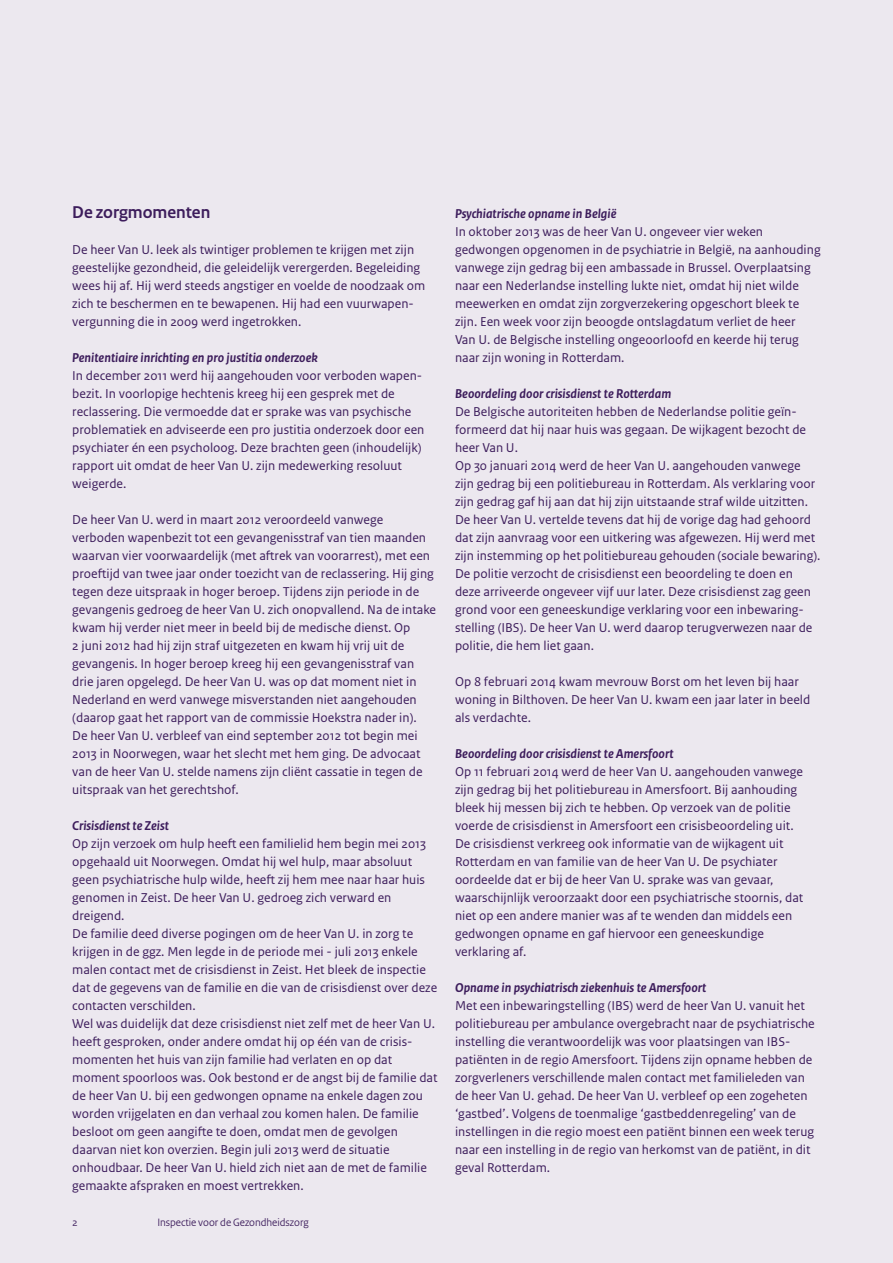
<style>
.page{position:relative;width:893px;height:1263px;background:#ece8ef}
.page>*{position:absolute;margin:0;border:0;box-sizing:border-box;transform-origin:0 0}
._04_RO_Paragraafkop{font:700 18px "Rijksoverheid Sans Heading";color:#3d1d5c}
._04_RO_Paragraafkop-2{font:13.5px/18px "Rijksoverheid Sans Text";color:#3d1d5c}
._04_RO_Paragraafkop-3{font:italic 700 13.5px "Rijksoverheid Sans Text";color:#3d1d5c}
._04_RO_Paragraafkop-4{font:11.25px "Rijksoverheid Sans";color:#3d1d5c}
</style>
<div class="page">
<p class="_04_RO_Paragraafkop" style="left:72px;top:202px;width:140px">De zorgmomenten</p>
<p class="_04_RO_Paragraafkop-2" style="left:72px;top:241px;width:355px">De heer Van U. leek als twintiger problemen te krijgen met zijn geestelijke gezondheid, die geleidelijk verergerden. Begeleiding wees hij af. Hij werd steeds angstiger en voelde de noodzaak om zich te beschermen en te bewapenen. Hij had een vuurwapen&shy;vergunning die in 2009 werd ingetrokken.</p>
<p class="_04_RO_Paragraafkop-3" style="left:72px;top:350px;width:247px">Penitentiaire inrichting en pro justitia onderzoek</p>
<p class="_04_RO_Paragraafkop-2" style="left:72px;top:367px;width:354px">In december 2011 werd hij aangehouden voor verboden wapen&shy;bezit. In voorlopige hechtenis kreeg hij een gesprek met de reclassering. Die vermoedde dat er sprake was van psychische problematiek en adviseerde een pro justitia onderzoek door een psychiater én een psycholoog. Deze brachten geen (inhoudelijk) rapport uit omdat de heer Van U. zijn medewerking resoluut weigerde.</p>
<p class="_04_RO_Paragraafkop-2" style="left:72px;top:511px;width:365px">De heer Van U. werd in maart 2012 veroordeeld vanwege verboden wapenbezit tot een gevangenisstraf van tien maanden waarvan vier voorwaardelijk (met aftrek van voorarrest), met een proeftijd van twee jaar onder toezicht van de reclassering. Hij ging tegen deze uitspraak in hoger beroep. Tijdens zijn periode in de gevangenis gedroeg de heer Van U. zich onopvallend. Na de intake kwam hij verder niet meer in beeld bij de medische dienst. Op</p>
<p class="_04_RO_Paragraafkop-2" style="left:72px;top:637px;width:346px">2 juni 2012 had hij zijn straf uitgezeten en kwam hij vrij uit de gevangenis. In hoger beroep kreeg hij een gevangenisstraf van drie jaren opgelegd. De heer Van U. was op dat moment niet in Nederland en werd vanwege misverstanden niet aangehouden (daarop gaat het rapport van de commissie Hoekstra nader in).</p>
<p class="_04_RO_Paragraafkop-2" style="left:72px;top:727px;width:352px">De heer Van U. verbleef van eind september 2012 tot begin mei 2013 in Noorwegen, waar het slecht met hem ging. De advocaat van de heer Van U. stelde namens zijn cliënt cassatie in tegen de uitspraak van het gerechtshof.</p>
<p class="_04_RO_Paragraafkop-3" style="left:72px;top:818px;width:98px">Crisisdienst te Zeist</p>
<p class="_04_RO_Paragraafkop-2" style="left:72px;top:835px;width:355px">Op zijn verzoek om hulp heeft een familielid hem begin mei 2013 opgehaald uit Noorwegen. Omdat hij wel hulp, maar absoluut geen psychiatrische hulp wilde, heeft zij hem mee naar haar huis genomen in Zeist. De heer Van U. gedroeg zich verward en dreigend.</p>
<p class="_04_RO_Paragraafkop-2" style="left:72px;top:925px;width:366px">De familie deed diverse pogingen om de heer Van U. in zorg te krijgen in de ggz. Men legde in de periode mei - juli 2013 enkele malen contact met de crisisdienst in Zeist. Het bleek de inspectie dat de gegevens van de familie en die van de crisisdienst over deze contacten verschilden.</p>
<p class="_04_RO_Paragraafkop-2" style="left:72px;top:1015px;width:367px">Wel was duidelijk dat deze crisisdienst niet zelf met de heer Van U. heeft gesproken, onder andere omdat hij op één van de crisis&shy;momenten het huis van zijn familie had verlaten en op dat moment spoorloos was. Ook bestond er de angst bij de familie dat de heer Van U. bij een gedwongen opname na enkele dagen zou worden vrijgelaten en dan verhaal zou komen halen. De familie besloot om geen aangifte te doen, omdat men de gevolgen daarvan niet kon overzien. Begin juli 2013 werd de situatie onhoudbaar. De heer Van U. hield zich niet aan de met de familie gemaakte afspraken en moest vertrekken.</p>
<p class="_04_RO_Paragraafkop-4" style="left:72px;top:1216px;width:7px">2</p>
<p class="_04_RO_Paragraafkop-4" style="left:157px;top:1216px;width:153px">Inspectie voor de Gezondheidszorg</p>
<p class="_04_RO_Paragraafkop-3" style="left:455px;top:206px;width:163px">Psychiatrische opname in België</p>
<p class="_04_RO_Paragraafkop-2" style="left:455px;top:223px;width:367px">In oktober 2013 was de heer Van U. ongeveer vier weken gedwongen opgenomen in de psychiatrie in België, na aanhouding vanwege zijn gedrag bij een ambassade in Brussel. Overplaatsing naar een Nederlandse instelling lukte niet, omdat hij niet wilde meewerken en omdat zijn zorgverzekering opgeschort bleek te zijn. Een week voor zijn beoogde ontslagdatum verliet de heer</p>
<p class="_04_RO_Paragraafkop-2" style="left:455px;top:331px;width:345px">Van U. de Belgische instelling ongeoorloofd en keerde hij terug naar zijn woning in Rotterdam.</p>
<p class="_04_RO_Paragraafkop-3" style="left:455px;top:386px;width:218px">Beoordeling door crisisdienst te Rotterdam</p>
<p class="_04_RO_Paragraafkop-2" style="left:455px;top:403px;width:353px">De Belgische autoriteiten hebben de Nederlandse politie geïn&shy;formeerd dat hij naar huis was gegaan. De wijkagent bezocht de heer Van U.</p>
<p class="_04_RO_Paragraafkop-2" style="left:455px;top:457px;width:367px">Op 30 januari 2014 werd de heer Van U. aangehouden vanwege zijn gedrag bij een politiebureau in Rotterdam. Als verklaring voor zijn gedrag gaf hij aan dat hij zijn uitstaande straf wilde uitzitten.<br>De heer Van U. vertelde tevens dat hij de vorige dag had gehoord dat zijn aanvraag voor een uitkering was afgewezen. Hij werd met zijn instemming op het politiebureau gehouden (sociale bewaring).<br>De politie verzocht de crisisdienst een beoordeling te doen en deze arriveerde ongeveer vijf uur later. Deze crisisdienst zag geen grond voor een geneeskundige verklaring voor een inbewaring&shy;stelling (IBS). De heer Van U. werd daarop terugverwezen naar de politie, die hem liet gaan.</p>
<p class="_04_RO_Paragraafkop-2" style="left:455px;top:673px;width:357px">Op 8 februari 2014 kwam mevrouw Borst om het leven bij haar woning in Bilthoven. De heer Van U. kwam een jaar later in beeld als verdachte.</p>
<p class="_04_RO_Paragraafkop-3" style="left:455px;top:746px;width:220px">Beoordeling door crisisdienst te Amersfoort</p>
<p class="_04_RO_Paragraafkop-2" style="left:455px;top:763px;width:350px">Op 11 februari 2014 werd de heer Van U. aangehouden vanwege zijn gedrag bij het politiebureau in Amersfoort. Bij aanhouding bleek hij messen bij zich te hebben. Op verzoek van de politie voerde de crisisdienst in Amersfoort een crisisbeoordeling uit.<br>De crisisdienst verkreeg ook informatie van de wijkagent uit Rotterdam en van familie van de heer Van U. De psychiater oordeelde dat er bij de heer Van U. sprake was van gevaar, waarschijnlijk veroorzaakt door een psychiatrische stoornis, dat niet op een andere manier was af te wenden dan middels een gedwongen opname en gaf hiervoor een geneeskundige verklaring af.</p>
<p class="_04_RO_Paragraafkop-3" style="left:455px;top:980px;width:253px">Opname in psychiatrisch ziekenhuis te Amersfoort</p>
<p class="_04_RO_Paragraafkop-2" style="left:455px;top:997px;width:361px">Met een inbewaringstelling (IBS) werd de heer Van U. vanuit het politiebureau per ambulance overgebracht naar de psychiatrische instelling die verantwoordelijk was voor plaatsingen van IBS&shy;patiënten in de regio Amersfoort. Tijdens zijn opname hebben de zorgverleners verschillende malen contact met familieleden van de heer Van U. gehad. De heer Van U. verbleef op een zogeheten ‘gastbed’. Volgens de toenmalige ‘gastbeddenregeling’ van de instellingen in die regio moest een patiënt binnen een week terug naar een instelling in de regio van herkomst van de patiënt, in dit geval Rotterdam.</p>
</div>
